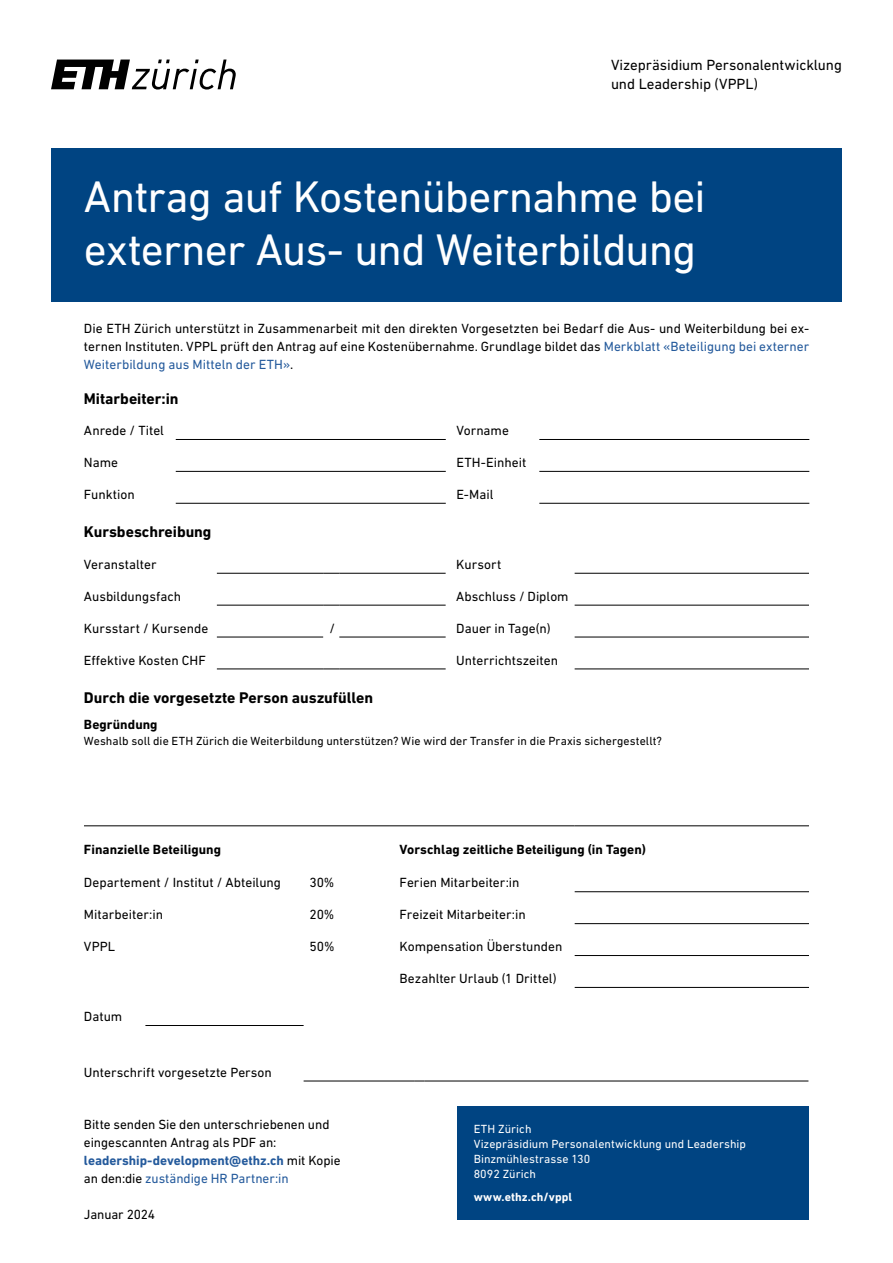
<style>
.page{position:relative;width:893px;height:1263px;background:#fff}
.page>*{position:absolute;margin:0;border:0;box-sizing:border-box;transform-origin:0 0}
.Titel_A4__DIN_Next_R{font:45px/52.5px "DIN Next W1 G";letter-spacing:-.02em;color:#fff}
.Zwischentitel_A4-M{font:700 15.75px "DIN Next W1 G";letter-spacing:-.005em;color:#000}
.ETH-Organisationsein{font:15px/19.5px "DIN Next W1 G";letter-spacing:-.005em;color:#000}
.Lauftext_Standard__B{font:13.5px/18px "DIN Next W1 G";color:#000;text-align:justify}
.Infotext_XS__DIN_Nex{font:13.5px/18px "DIN Next W1 G";letter-spacing:-.005em;color:#000}
.Lauftext_Standard__B-2{font:700 13.5px "DIN Next W1 G";letter-spacing:.005em;color:#000}
.Infotext_S__DIN_Next{font:12px "DIN Next W1 G";letter-spacing:.005em;color:#000}
.Infotext_S__DIN_Next-2{font:12px/15px "DIN Next W1 G";letter-spacing:.005em;color:#fff}
.Infotext_S__DIN_Next-3{font:700 12px "DIN Next W1 G";letter-spacing:.01em;color:#fff}
.s1{color:#245a9c}
.s2{font-weight:700;color:#245a9c}
</style>
<div class="page">
<svg style="left:51px;top:60px;width:185px;height:30px"></svg>
<hr style="left:176px;top:439px;width:270px;height:1px;background:#000">
<hr style="left:176px;top:471px;width:270px;height:1px;background:#000">
<hr style="left:176px;top:503px;width:270px;height:1px;background:#000">
<hr style="left:539px;top:439px;width:270px;height:1px;background:#000">
<hr style="left:539px;top:471px;width:270px;height:1px;background:#000">
<hr style="left:539px;top:503px;width:270px;height:1px;background:#000">
<hr style="left:217px;top:573px;width:106px;height:1px;background:#000">
<svg style="left:323px;top:573px;width:16px;height:1px"></svg>
<hr style="left:339px;top:573px;width:107px;height:1px;background:#000">
<hr style="left:217px;top:605px;width:106px;height:1px;background:#000">
<svg style="left:323px;top:605px;width:16px;height:1px"></svg>
<hr style="left:339px;top:605px;width:107px;height:1px;background:#000">
<hr style="left:217px;top:637px;width:106px;height:1px;background:#000">
<hr style="left:339px;top:637px;width:107px;height:1px;background:#000">
<hr style="left:217px;top:669px;width:106px;height:1px;background:#000">
<svg style="left:323px;top:669px;width:16px;height:1px"></svg>
<hr style="left:339px;top:669px;width:107px;height:1px;background:#000">
<hr style="left:575px;top:573px;width:234px;height:1px;background:#000">
<hr style="left:575px;top:605px;width:234px;height:1px;background:#000">
<hr style="left:575px;top:637px;width:234px;height:1px;background:#000">
<hr style="left:575px;top:669px;width:234px;height:1px;background:#000">
<hr style="left:84px;top:825px;width:305px;height:1px;background:#000">
<hr style="left:389px;top:825px;width:186px;height:1px;background:#000">
<hr style="left:575px;top:825px;width:234px;height:1px;background:#000">
<hr style="left:575px;top:891px;width:234px;height:1px;background:#000">
<hr style="left:575px;top:923px;width:234px;height:1px;background:#000">
<hr style="left:575px;top:955px;width:234px;height:1px;background:#000">
<hr style="left:575px;top:987px;width:234px;height:1px;background:#000">
<hr style="left:145px;top:1025px;width:159px;height:1px;background:#000">
<hr style="left:304px;top:1081px;width:110px;height:1px;background:#000">
<hr style="left:424px;top:1081px;width:384px;height:1px;background:#000">
<div style="left:51px;top:149px;width:791px;height:153px;background:#004482"></div>
<div style="left:457px;top:1106px;width:351px;height:113px;background:#004482"></div>
<p class="ETH-Organisationsein" style="left:611px;top:55px;width:232px">Vizepräsidium Personalentwicklung und Leadership (VPPL)</p>
<p class="Titel_A4__DIN_Next_R" style="left:84px;top:170px;width:623px">Antrag auf Kostenübernahme bei externer Aus- und Weiterbildung</p>
<p class="Lauftext_Standard__B" style="left:84px;top:319px;width:727px">Die ETH Zürich unterstützt in Zusammenarbeit mit den direkten Vorgesetzten bei Bedarf die Aus- und Weiterbildung bei ex&shy;ternen Instituten. VPPL prüft den Antrag auf eine Kostenübernahme. Grundlage bildet das <span class="s1">Merkblatt «Beteiligung bei externer Weiterbildung aus Mitteln der ETH»</span>.</p>
<p class="Zwischentitel_A4-M" style="left:84px;top:389px;width:96px">Mitarbeiter:in</p>
<p class="Lauftext_Standard__B" style="left:84px;top:421px;width:82px">Anrede / Titel</p>
<p class="Lauftext_Standard__B" style="left:456px;top:421px;width:54px">Vorname</p>
<p class="Lauftext_Standard__B" style="left:84px;top:453px;width:36px">Name</p>
<p class="Lauftext_Standard__B" style="left:456px;top:453px;width:72px">ETH-Einheit</p>
<p class="Lauftext_Standard__B" style="left:84px;top:485px;width:52px">Funktion</p>
<p class="Lauftext_Standard__B" style="left:456px;top:485px;width:39px">E-Mail</p>
<p class="Zwischentitel_A4-M" style="left:84px;top:523px;width:129px">Kursbeschreibung</p>
<p class="Lauftext_Standard__B" style="left:84px;top:555px;width:74px">Veranstalter</p>
<p class="Lauftext_Standard__B" style="left:456px;top:555px;width:47px">Kursort</p>
<p class="Lauftext_Standard__B" style="left:84px;top:587px;width:99px">Ausbildungsfach</p>
<p class="Lauftext_Standard__B" style="left:456px;top:587px;width:114px">Abschluss / Diplom</p>
<p class="Lauftext_Standard__B" style="left:84px;top:619px;width:126px">Kursstart / Kursende</p>
<p class="Lauftext_Standard__B" style="left:329px;top:619px;width:7px">/</p>
<p class="Lauftext_Standard__B" style="left:456px;top:619px;width:96px">Dauer in Tage(n)</p>
<p class="Lauftext_Standard__B" style="left:84px;top:651px;width:123px">Effektive Kosten CHF</p>
<p class="Lauftext_Standard__B" style="left:456px;top:651px;width:103px">Unterrichtszeiten</p>
<p class="Zwischentitel_A4-M" style="left:84px;top:688px;width:291px">Durch die vorgesetzte Person auszufüllen</p>
<p class="Lauftext_Standard__B-2" style="left:84px;top:716px;width:75px">Begründung</p>
<p class="Infotext_S__DIN_Next" style="left:84px;top:734px;width:580px">Weshalb soll die ETH Zürich die Weiterbildung unterstützen? Wie wird der Transfer in die Praxis sichergestellt?</p>
<p class="Lauftext_Standard__B-2" style="left:84px;top:841px;width:139px">Finanzielle Beteiligung</p>
<p class="Lauftext_Standard__B-2" style="left:400px;top:841px;width:248px">Vorschlag zeitliche Beteiligung (in Tagen)</p>
<p class="Lauftext_Standard__B" style="left:84px;top:874px;width:199px">Departement / Institut / Abteilung</p>
<p class="Lauftext_Standard__B" style="left:309px;top:874px;width:27px">30%</p>
<p class="Lauftext_Standard__B" style="left:400px;top:874px;width:121px">Ferien Mitarbeiter:in</p>
<p class="Lauftext_Standard__B" style="left:84px;top:906px;width:81px">Mitarbeiter:in</p>
<p class="Lauftext_Standard__B" style="left:309px;top:906px;width:27px">20%</p>
<p class="Lauftext_Standard__B" style="left:400px;top:906px;width:128px">Freizeit Mitarbeiter:in</p>
<p class="Lauftext_Standard__B" style="left:84px;top:937px;width:33px">VPPL</p>
<p class="Lauftext_Standard__B" style="left:309px;top:937px;width:27px">50%</p>
<p class="Lauftext_Standard__B" style="left:400px;top:937px;width:164px">Kompensation Überstunden</p>
<p class="Lauftext_Standard__B" style="left:400px;top:969px;width:159px">Bezahlter Urlaub (1 Drittel)</p>
<p class="Lauftext_Standard__B" style="left:84px;top:1007px;width:40px">Datum</p>
<p class="Lauftext_Standard__B" style="left:84px;top:1063px;width:189px">Unterschrift vorgesetzte Person</p>
<p class="Infotext_XS__DIN_Nex" style="left:84px;top:1116px;width:258px">Bitte senden Sie den unterschriebenen und eingescannten Antrag als PDF an: <span class="s2">leadership-development@ethz.ch</span> mit Kopie an den:die <span class="s1">zuständige HR Partner:in</span></p>
<p class="Infotext_XS__DIN_Nex" style="left:84px;top:1206px;width:73px">Januar 2024</p>
<p class="Infotext_S__DIN_Next-2" style="left:474px;top:1122px;width:274px">ETH Zürich<br>Vizepräsidium Personalentwicklung und Leadership</p>
<p class="Infotext_S__DIN_Next-2" style="left:474px;top:1152px;width:118px">Binzmühlestrasse 130</p>
<p class="Infotext_S__DIN_Next-2" style="left:474px;top:1167px;width:64px">8092 Zürich</p>
<p class="Infotext_S__DIN_Next-3" style="left:474px;top:1190px;width:100px">www.ethz.ch/vppl</p>
</div>
